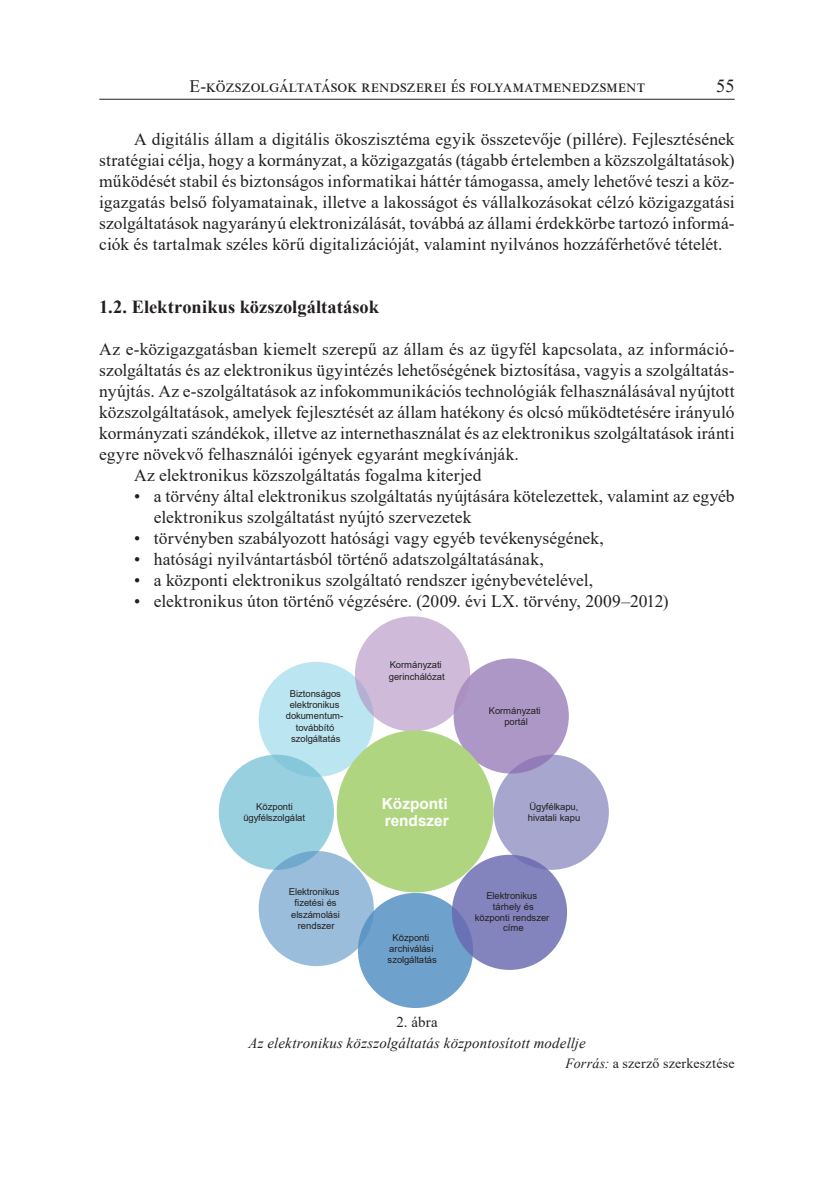
<style>
.page{position:relative;width:834px;height:1181px;background:#fff}
.page>*{position:absolute;margin:0;border:0;box-sizing:border-box;transform-origin:0 0}
._1_1_1_Szakaszcím{font:700 18.38px "Times New Roman";letter-spacing:.005em;color:#231f20}
.t1{font:18.38px "Times New Roman";color:#231f20}
._3_Szövegtörzs{font:17.5px/21px "Times New Roman";letter-spacing:.005em;color:#231f20;text-align:justify}
._3_1_Első_bekezdés{font:17.5px/21px "Times New Roman";color:#231f20;text-align:justify}
._3_Szövegtörzs-2{font:17.5px "Times New Roman";letter-spacing:.055em;color:#231f20}
.t2{font:700 15.4px/17.2px "Arial";color:#fff}
.Képaláírás{font:italic 14.88px "Times New Roman";letter-spacing:.01em;color:#231f20}
.ábranév{font:14.88px "Times New Roman";color:#231f20}
.ábra_forrás{font:14px "Times New Roman";letter-spacing:.015em;color:#231f20}
.t3{font:9.45px/11.2px "Arial";letter-spacing:-.005em;color:#231f20;text-align:center}
.s1{font-style:italic}
</style>
<div class="page">
<hr style="left:99px;top:99px;width:635px;height:1px;background:#231f20">
<div style="left:358px;top:893px;width:115px;height:115px;background:#6ea1cb;border-radius:50%"></div>
<div style="left:258px;top:662px;width:116px;height:115px;background:#bbe5f0;border-radius:50%"></div>
<div style="left:219px;top:754px;width:115px;height:116px;background:#99d0e0;border-radius:50%"></div>
<svg style="left:258px;top:851px;width:116px;height:115px;background:#97bcda"></svg>
<div style="left:452px;top:855px;width:115px;height:115px;background:#8383bd;border-radius:50%"></div>
<div style="left:493px;top:754px;width:115px;height:116px;background:#a6a6cf;border-radius:50%"></div>
<div style="left:453px;top:658px;width:115px;height:115px;background:#ad97c7;border-radius:50%"></div>
<div style="left:355px;top:616px;width:115px;height:115px;background:#cfbbd9;border-radius:50%"></div>
<div style="left:337px;top:730px;width:156px;height:162px;background:#b0d580;border-radius:50%"></div>
<p class="_3_Szövegtörzs-2" style="left:189px;top:73px;width:457px">E-közszolgáltatások rendszerei és folyamatmenedzsment</p>
<p class="t1" style="left:716px;top:73px;width:20px">55</p>
<p class="_3_Szövegtörzs" style="left:99px;top:128px;width:636px;text-indent:35px">A digitális állam a digitális ökoszisztéma egyik összetevője (pillére). Fejlesztésének stratégiai célja, hogy a kormányzat, a közigazgatás (tágabb értelemben a közszolgáltatások) működését stabil és biztonságos informatikai háttér támogassa, amely lehetővé teszi a köz&shy;igazgatás belső folyamatainak, illetve a lakosságot és vállalkozásokat célzó közigazgatási szolgáltatások nagyarányú elektronizálását, továbbá az állami érdekkörbe tartozó informá&shy;ciók és tartalmak széles körű digitalizációját, valamint nyilvános hozzáférhetővé tételét.</p>
<p class="_1_1_1_Szakaszcím" style="left:99px;top:294px;width:281px">1.2. Elektronikus közszolgáltatások</p>
<p class="_3_1_Első_bekezdés" style="left:99px;top:338px;width:636px">Az e-közigazgatásban kiemelt szerepű az állam és az ügyfél kapcsolata, az információ&shy;szolgáltatás és az elektronikus ügyintézés lehetőségének biztosítása, vagyis a szolgáltatás&shy;nyújtás. Az e-szolgáltatások az infokommunikációs technológiák felhasználásával nyújtott közszolgáltatások, amelyek fejlesztését az állam hatékony és olcsó működtetésére irányuló kormányzati szándékok, illetve az internethasználat és az elektronikus szolgáltatások iránti egyre növekvő felhasználói igények egyaránt megkívánják.</p>
<p class="_3_Szövegtörzs" style="left:134px;top:464px;width:349px">Az elektronikus közszolgáltatás fogalma kiterjed</p>
<p class="_3_Szövegtörzs" style="left:154px;top:485px;width:582px;text-indent:-20px">• a törvény által elektronikus szolgáltatás nyújtására kötelezettek, valamint az egyéb elektronikus szolgáltatást nyújtó szervezetek</p>
<p class="_3_Szövegtörzs" style="left:134px;top:527px;width:471px">• törvényben szabályozott hatósági vagy egyéb tevékenységének,</p>
<p class="_3_Szövegtörzs" style="left:134px;top:548px;width:411px">• hatósági nyilvántartásból történő adatszolgáltatásának,</p>
<p class="_3_Szövegtörzs" style="left:134px;top:569px;width:460px">• a központi elektronikus szolgáltató rendszer igénybevételével,</p>
<p class="_3_Szövegtörzs" style="left:134px;top:590px;width:536px">• elektronikus úton történő végzésére. (2009. évi LX. törvény, 2009–2012)</p>
<p class="t3" style="left:286px;top:688px;width:59px">Biztonságos elektronikus dokumentum&shy;továbbító szolgáltatás</p>
<p class="t3" style="left:243px;top:801px;width:63px">Központi ügyfélszolgálat</p>
<p class="t3" style="left:289px;top:886px;width:53px">Elektronikus fizetési és elszámolási rendszer</p>
<p class="t3" style="left:389px;top:659px;width:57px;text-align:left">Kormányzati gerinchálózat</p>
<p class="t3" style="left:488px;top:705px;width:53px">Kormányzati portál</p>
<p class="t2" style="left:382px;top:795px;width:68px">Központi rendszer</p>
<p class="t3" style="left:387px;top:931px;width:51px">Központi archiválási szolgáltatás</p>
<p class="t3" style="left:528px;top:801px;width:54px;text-align:left">Ügyfélkapu, hivatali kapu</p>
<p class="t3" style="left:475px;top:889px;width:76px">Elektronikus tárhely és központi rendszer</p>
<p class="t3" style="left:503px;top:922px;width:22px">címe</p>
<p class="ábranév" style="left:396px;top:1012px;width:43px">2. ábra</p>
<p class="Képaláírás" style="left:248px;top:1033px;width:338px">Az elektronikus közszolgáltatás központosított modellje</p>
<p class="ábra_forrás" style="left:565px;top:1053px;width:171px"><span class="s1">Forrás:</span> a szerző szerkesztése</p>
</div>
